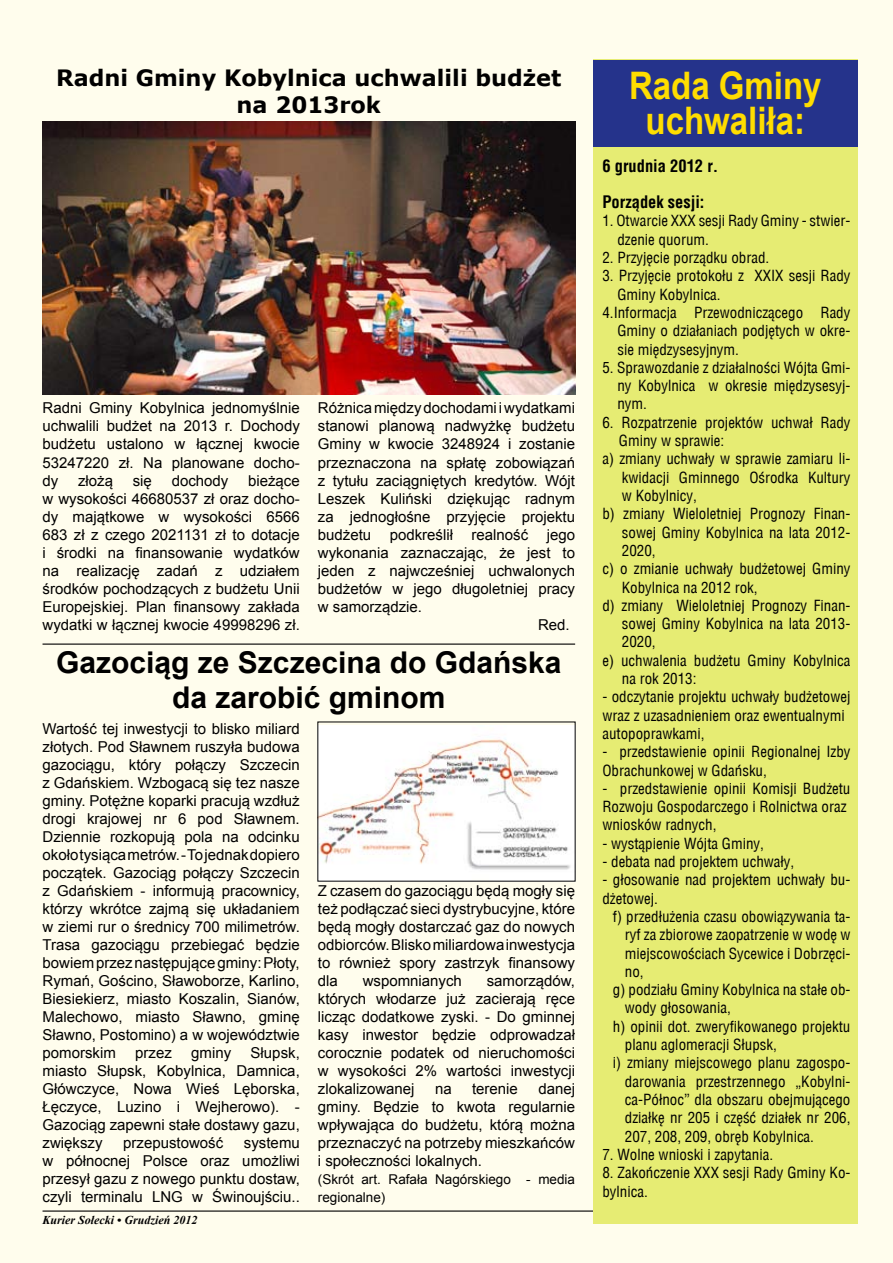
<style>
.page{position:relative;width:893px;height:1263px;background:#fffded}
.page>*{position:absolute;margin:0;border:0;box-sizing:border-box;transform-origin:0 0}
.t1{font:700 37.95px/35.2px "Arial";color:#fd0;text-align:center;scale:.87 1}
.t2{font:700 30px/34.5px "Arial";color:#000;text-align:center}
.t3{font:700 22.5px/27px "Verdana";color:#000;text-align:center}
.t4{font:700 16.5px "Switzerland Condensed";color:#000}
.t5{font:15px/18px "Arial";color:#000;text-align:justify}
.t6{font:15px/18.3px "Switzerland Condensed";color:#000}
.t7{font:13.5px/18px "Arial";color:#000}
.t8{font:italic 700 12px "Times New Roman";color:#000}
</style>
<div class="page">
<hr style="left:43px;top:1210px;width:807px;height:1px;background:#000">
<div style="left:593px;top:60px;width:264px;height:1163px;background:#e6ec73"></div>
<div style="left:593px;top:60px;width:264px;height:86px;background:#25338b"></div>
<hr style="left:43px;top:643px;width:532px;height:2px;background:#000">
<img style="left:43px;top:122px;width:532px;height:273px">
<img style="left:318px;top:725px;width:257px;height:157px">
<h3 class="t3" style="left:56px;top:64px;width:507px">Radni Gminy Kobylnica uchwalili budżet na 2013rok</h3>
<p class="t5" style="left:43px;top:399px;width:259px">Radni Gminy Kobylnica jednomyślnie uchwalili budżet na 2013 r. Dochody budżetu ustalono w łącznej kwocie 53247220 zł. Na planowane docho&shy;dy</p>
<p class="t5" style="left:43px;top:471px;width:259px;text-indent:206px">bieżące w wysokości 46680537 zł oraz docho&shy;dy majątkowe w wysokości 6566<br>683 zł z czego 2021131 zł to dotacje i środki na finansowanie wydatków na realizację zadań z udziałem środków pochodzących z budżetu Unii Europejskiej. Plan finansowy zakłada wydatki w łącznej kwocie 49998296 zł.</p>
<p class="t5" style="left:78px;top:471px;width:37px">złożą</p>
<p class="t5" style="left:133px;top:471px;width:21px">się</p>
<p class="t5" style="left:172px;top:471px;width:58px">dochody</p>
<p class="t5" style="left:318px;top:399px;width:259px">Różnica między dochodami iwydatkami</p>
<p class="t5" style="left:318px;top:417px;width:259px">stanowi planową nadwyżkę budżetu</p>
<p class="t5" style="left:318px;top:435px;width:259px">Gminy w kwocie 3248924 i zostanie</p>
<p class="t5" style="left:318px;top:453px;width:259px">przeznaczona na spłatę zobowiązań</p>
<p class="t5" style="left:318px;top:471px;width:259px">z tytułu zaciągniętych kredytów. Wójt</p>
<p class="t5" style="left:318px;top:489px;width:259px">Leszek Kuliński dziękując radnym</p>
<p class="t5" style="left:318px;top:507px;width:259px">za jednogłośne przyjęcie projektu</p>
<p class="t5" style="left:318px;top:525px;width:259px">budżetu podkreślił realność jego</p>
<p class="t5" style="left:318px;top:543px;width:259px">wykonania zaznaczając, że jest to</p>
<p class="t5" style="left:318px;top:561px;width:259px">jeden z najwcześniej uchwalonych</p>
<p class="t5" style="left:318px;top:579px;width:259px">budżetów w jego długoletniej pracy</p>
<p class="t5" style="left:318px;top:597px;width:106px">w samorządzie.</p>
<p class="t5" style="left:538px;top:615px;width:33px">Red.</p>
<h2 class="t2" style="left:56px;top:646px;width:507px">Gazociąg ze Szczecina do Gdańska da zarobić gminom</h2>
<p class="t5" style="left:43px;top:720px;width:259px">Wartość tej inwestycji to blisko miliard złotych. Pod Sławnem ruszyła budowa gazociągu, który połączy Szczecin z Gdańskiem. Wzbogacą się tez nasze gminy. Potężne koparki pracują wzdłuż drogi krajowej nr 6 pod Sławnem.<br>Dziennie rozkopują pola na odcinku około tysiąca metrów. - To jednak dopiero początek. Gazociąg połączy Szczecin z Gdańskiem - informują pracownicy, którzy wkrótce zajmą się układaniem w ziemi rur o średnicy 700 milimetrów.<br>Trasa gazociągu przebiegać będzie bowiem przez następujące gminy: Płoty, Rymań, Gościno, Sławoborze, Karlino, Biesiekierz, miasto Koszalin, Sianów, Malechowo, miasto Sławno, gminę Sławno, Postomino) a w województwie pomorskim</p>
<p class="t5" style="left:43px;top:1044px;width:259px;text-indent:208px">Słupsk, miasto Słupsk, Kobylnica, Damnica, Główczyce, Nowa Wieś Lęborska, Łęczyce, Luzino i Wejherowo). - Gazociąg zapewni stałe dostawy gazu, zwiększy</p>
<p class="t5" style="left:135px;top:1044px;width:38px">przez</p>
<p class="t5" style="left:191px;top:1044px;width:42px">gminy</p>
<p class="t5" style="left:123px;top:1134px;width:102px">przepustowość</p>
<p class="t5" style="left:43px;top:1134px;width:259px;text-indent:201px">systemu w północnej Polsce oraz umożliwi przesył gazu z nowego punktu dostaw, czyli terminalu LNG w Świnoujściu..</p>
<p class="t8" style="left:43px;top:1212px;width:156px">Kurier Sołecki • Grudzień 2012</p>
<p class="t5" style="left:318px;top:882px;width:259px">Z czasem do gazociągu będą mogły się też podłączać sieci dystrybucyjne, które będą mogły dostarczać gaz do nowych odbiorców. Blisko miliardowa inwestycja to również spory zastrzyk finansowy dla</p>
<p class="t5" style="left:318px;top:972px;width:259px;text-indent:169px">samorządów, których włodarze już zacierają ręce licząc dodatkowe zyski. - Do gminnej kasy inwestor będzie odprowadzał corocznie podatek od nieruchomości w wysokości 2% wartości inwestycji zlokalizowanej</p>
<p class="t5" style="left:363px;top:972px;width:101px">wspomnianych</p>
<p class="t5" style="left:318px;top:1080px;width:259px;text-indent:221px">danej gminy. Będzie to kwota regularnie wpływająca do budżetu, którą można przeznaczyć na potrzeby mieszkańców i społeczności lokalnych.</p>
<p class="t7" style="left:318px;top:1171px;width:259px">(Skrót art. Rafała Nagórskiego - media regionalne)</p>
<p class="t5" style="left:435px;top:1080px;width:18px">na</p>
<p class="t5" style="left:472px;top:1080px;width:47px">terenie</p>
<h1 class="t1" style="left:629px;top:69px;width:223px">Rada Gminy uchwaliła:</h1>
<p class="t4" style="left:602px;top:156px;width:117px">6 grudnia 2012 r.</p>
<p class="t4" style="left:602px;top:192px;width:104px">Porządek sesji:</p>
<p class="t6" style="left:617px;top:212px;width:234px;text-indent:-15px">1. Otwarcie XXX sesji Rady Gminy - stwier&shy;dzenie quorum.</p>
<p class="t6" style="left:602px;top:248px;width:168px">2. Przyjęcie porządku obrad.</p>
<p class="t6" style="left:602px;top:267px;width:250px">3. Przyjęcie protokołu z XXIX sesji Rady</p>
<p class="t6" style="left:617px;top:285px;width:105px">Gminy Kobylnica.</p>
<p class="t6" style="left:602px;top:303px;width:250px">4.Informacja Przewodniczącego Rady</p>
<p class="t6" style="left:617px;top:322px;width:235px">Gminy o działaniach podjętych w okre-</p>
<p class="t6" style="left:617px;top:340px;width:123px">sie międzysesyjnym.</p>
<p class="t6" style="left:617px;top:358px;width:235px;text-align:justify;text-indent:-15px">5. Sprawozdanie z działalności Wójta Gmi&shy;ny Kobylnica w okresie międzysesyj&shy;nym.</p>
<p class="t6" style="left:602px;top:413px;width:250px">6. Rozpatrzenie projektów uchwał Rady</p>
<p class="t6" style="left:619px;top:431px;width:107px">Gminy w sprawie:</p>
<p class="t6" style="left:602px;top:450px;width:250px">a) zmiany uchwały w sprawie zamiaru li-</p>
<p class="t6" style="left:622px;top:468px;width:230px">kwidacji Gminnego Ośrodka Kultury</p>
<p class="t6" style="left:622px;top:486px;width:76px">w Kobylnicy,</p>
<p class="t6" style="left:602px;top:505px;width:250px">b) zmiany Wieloletniej Prognozy Finan-</p>
<p class="t6" style="left:622px;top:523px;width:230px">sowej Gminy Kobylnica na lata 2012-</p>
<p class="t6" style="left:622px;top:541px;width:35px">2020,</p>
<p class="t6" style="left:602px;top:560px;width:250px">c) o zmianie uchwały budżetowej Gminy</p>
<p class="t6" style="left:622px;top:578px;width:137px">Kobylnica na 2012 rok,</p>
<p class="t6" style="left:602px;top:596px;width:250px">d) zmiany Wieloletniej Prognozy Finan-</p>
<p class="t6" style="left:622px;top:614px;width:230px">sowej Gminy Kobylnica na lata 2013-</p>
<p class="t6" style="left:622px;top:633px;width:35px">2020,</p>
<p class="t6" style="left:602px;top:651px;width:250px">e) uchwalenia budżetu Gminy Kobylnica</p>
<p class="t6" style="left:622px;top:669px;width:76px">na rok 2013:</p>
<p class="t6" style="left:602px;top:688px;width:250px">- odczytanie projektu uchwały budżetowej wraz z uzasadnieniem oraz ewentualnymi autopoprawkami,</p>
<p class="t6" style="left:602px;top:743px;width:250px">- przedstawienie opinii Regionalnej Izby<br>Obrachunkowej w Gdańsku,</p>
<p class="t6" style="left:602px;top:779px;width:250px">- przedstawienie opinii Komisji Budżetu<br>Rozwoju Gospodarczego i Rolnictwa oraz wniosków radnych,</p>
<p class="t6" style="left:602px;top:834px;width:163px">- wystąpienie Wójta Gminy,</p>
<p class="t6" style="left:602px;top:852px;width:193px">- debata nad projektem uchwały,</p>
<p class="t6" style="left:602px;top:871px;width:249px">- głosowanie nad projektem uchwały bu&shy;dżetowej.</p>
<p class="t6" style="left:613px;top:907px;width:239px">f) przedłużenia czasu obowiązywania ta-</p>
<p class="t6" style="left:625px;top:926px;width:227px">ryf za zbiorowe zaopatrzenie w wodę w</p>
<p class="t6" style="left:625px;top:944px;width:227px">miejscowościach Sycewice i Dobrzęci-</p>
<p class="t6" style="left:625px;top:962px;width:20px">no,</p>
<p class="t6" style="left:613px;top:980px;width:239px">g) podziału Gminy Kobylnica na stałe ob-</p>
<p class="t6" style="left:625px;top:999px;width:107px">wody głosowania,</p>
<p class="t6" style="left:613px;top:1017px;width:239px">h) opinii dot. zweryfikowanego projektu</p>
<p class="t6" style="left:625px;top:1035px;width:153px">planu aglomeracji Słupsk,</p>
<p class="t6" style="left:613px;top:1054px;width:239px">i) zmiany miejscowego planu zagospo-</p>
<p class="t6" style="left:625px;top:1072px;width:227px">darowania przestrzennego „Kobylni-</p>
<p class="t6" style="left:625px;top:1090px;width:227px">ca-Północ” dla obszaru obejmującego</p>
<p class="t6" style="left:625px;top:1109px;width:227px">działkę nr 205 i część działek nr 206,</p>
<p class="t6" style="left:625px;top:1127px;width:191px">207, 208, 209, obręb Kobylnica.</p>
<p class="t6" style="left:602px;top:1145px;width:172px">7. Wolne wnioski i zapytania.</p>
<p class="t6" style="left:602px;top:1163px;width:250px">8. Zakończenie XXX sesji Rady Gminy Ko&shy;bylnica.</p>
</div>
